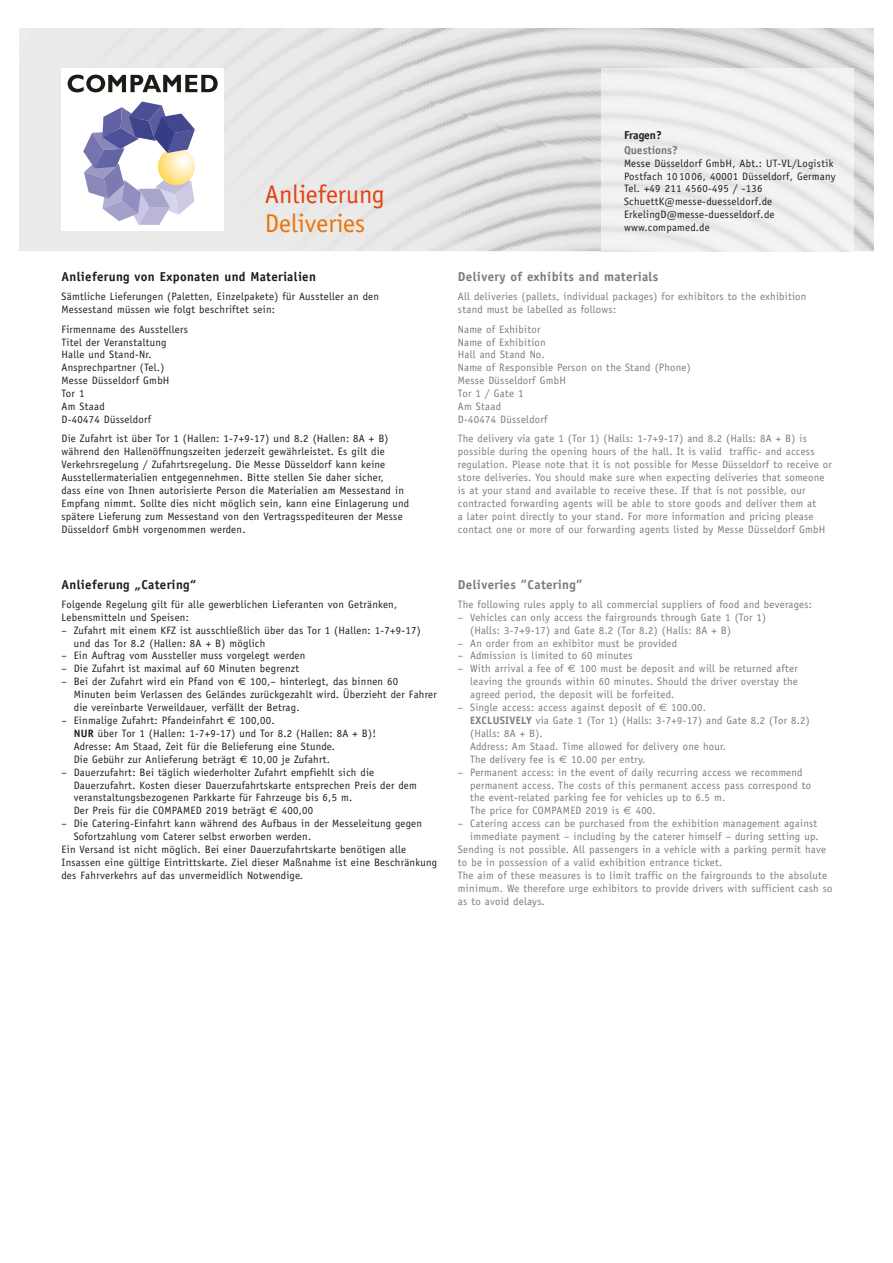
<style>
.page{position:relative;width:893px;height:1263px;background:#fff}
.page>*{position:absolute;margin:0;border:0;box-sizing:border-box;transform-origin:0 0}
.t1{font:25.8px "Officina Sans";color:#e74011}
.t2{font:25.8px "Officina Sans";color:#ee7203}
.t3{font:700 12.9px "Officina Sans";letter-spacing:.03em;color:#1d1d1b}
.t4{font:700 12.9px "Officina Sans";letter-spacing:.03em;color:#7c7b7b}
.t5{font:700 11.4px "Officina Sans";color:#777776}
.t6{font:700 11.4px "Officina Sans";color:#1d1d1b}
.t7{font:10.8px/12.9px "Officina Sans";letter-spacing:.025em;color:#1d1d1b}
.t8{font:10.8px/12.9px "Officina Sans";letter-spacing:.025em;color:#7c7b7b}
.s1{font-family:"Euro Sans"}
.s2{font-weight:700}
</style>
<div class="page">
<div style="left:154px;top:30px;width:210px;height:221px;background:#eaeae9"></div>
<img style="left:364px;top:28px;width:237px;height:93px">
<img style="left:309px;top:81px;width:205px;height:170px">
<img style="left:502px;top:28px;width:141px;height:88px">
<img style="left:469px;top:131px;width:132px;height:120px">
<img style="left:643px;top:28px;width:230px;height:74px">
<img style="left:573px;top:172px;width:28px;height:79px">
<img style="left:782px;top:28px;width:91px;height:33px">
<img style="left:853px;top:102px;width:20px;height:102px">
<img style="left:853px;top:204px;width:20px;height:47px">
<img style="left:601px;top:69px;width:252px;height:182px">
<div style="left:61px;top:69px;width:163px;height:162px;background:#fff"></div>
<svg style="left:83px;top:102px;width:112px;height:123px"></svg>
<svg style="left:68px;top:75px;width:150px;height:17px"></svg>
<h1 class="t1" style="left:265px;top:184px;width:122px">Anlieferung</h1>
<h1 class="t2" style="left:265px;top:213px;width:102px">Deliveries</h1>
<p class="t3" style="left:61px;top:272px;width:256px">Anlieferung von Exponaten und Materialien</p>
<p class="t7" style="left:61px;top:291px;width:319px">Sämtliche Lieferungen (Paletten, Einzelpakete) für Aussteller an den<br>Messestand müssen wie folgt beschriftet sein:</p>
<p class="t7" style="left:61px;top:323px;width:128px">Firmenname des Ausstellers<br>Titel der Veranstaltung<br>Halle und Stand-Nr.<br>Ansprechpartner (Tel.)<br>Messe Düsseldorf GmbH<br>Tor 1<br>Am Staad<br>D-40474 Düsseldorf</p>
<p class="t7" style="left:61px;top:433px;width:349px">Die Zufahrt ist über Tor 1 (Hallen: 1-7+9-17) und 8.2 (Hallen: 8A + B) während den Hallenöffnungszeiten jederzeit gewährleistet. Es gilt die Verkehrsregelung / Zufahrtsregelung. Die Messe Düsseldorf kann keine Ausstellermaterialien entgegennehmen. Bitte stellen Sie daher sicher,<br>dass eine von Ihnen autorisierte Person die Materialien am Messestand in Empfang nimmt. Sollte dies nicht möglich sein, kann eine Einlagerung und spätere Lieferung zum Messestand von den Vertragsspediteuren der Messe Düsseldorf GmbH vorgenommen werden.</p>
<p class="t3" style="left:61px;top:579px;width:136px">Anlieferung „Catering“</p>
<p class="t7" style="left:61px;top:599px;width:337px">Folgende Regelung gilt für alle gewerblichen Lieferanten von Getränken,<br>Lebensmitteln und Speisen:</p>
<p class="t7" style="left:74px;top:624px;width:348px;text-indent:-12px">– Zufahrt mit einem KFZ ist ausschließlich über das Tor 1 (Hallen: 1-7+9-17) und das Tor 8.2 (Hallen: 8A + B) möglich</p>
<p class="t7" style="left:61px;top:650px;width:245px">– Ein Auftrag vom Aussteller muss vorgelegt werden</p>
<p class="t7" style="left:61px;top:663px;width:239px">– Die Zufahrt ist maximal auf 60 Minuten begrenzt</p>
<p class="t7" style="left:74px;top:676px;width:365px;text-indent:-12px">– Bei der Zufahrt wird ein Pfand von <span class="s1">€</span> 100,– hinterlegt, das binnen 60<br>Minuten beim Verlassen des Geländes zurückgezahlt wird. Überzieht der Fahrer die vereinbarte Verweildauer, verfällt der Betrag.</p>
<p class="t7" style="left:74px;top:715px;width:304px;text-indent:-12px">– Einmalige Zufahrt: Pfandeinfahrt <span class="s1">€</span> 100,00.<br><span class="s2">NUR</span> über Tor 1 (Hallen: 1-7+9-17) und Tor 8.2 (Hallen: 8A + B)!<br>Adresse: Am Staad, Zeit für die Belieferung eine Stunde.<br>Die Gebühr zur Anlieferung beträgt <span class="s1">€</span> 10,00 je Zufahrt.</p>
<p class="t7" style="left:74px;top:766px;width:345px;text-indent:-12px">– Dauerzufahrt: Bei täglich wiederholter Zufahrt empfiehlt sich die Dauerzufahrt. Kosten dieser Dauerzufahrtskarte entsprechen Preis der dem veranstaltungsbezogenen Parkkarte für Fahrzeuge bis 6,5 m.<br>Der Preis für die COMPAMED 2019 beträgt <span class="s1">€</span> 400,00</p>
<p class="t7" style="left:61px;top:818px;width:362px">– Die Catering-Einfahrt kann während des Aufbaus in der Messeleitung gegen</p>
<p class="t7" style="left:74px;top:831px;width:239px">Sofortzahlung vom Caterer selbst erworben werden.</p>
<p class="t7" style="left:61px;top:844px;width:346px">Ein Versand ist nicht möglich. Bei einer Dauerzufahrtskarte benötigen alle</p>
<p class="t7" style="left:61px;top:857px;width:377px">Insassen eine gültige Eintrittskarte. Ziel dieser Maßnahme ist eine Beschränkung</p>
<p class="t7" style="left:61px;top:870px;width:243px">des Fahrverkehrs auf das unvermeidlich Notwendige.</p>
<p class="t6" style="left:624px;top:131px;width:39px">Fragen?</p>
<p class="t5" style="left:624px;top:146px;width:55px">Questions?</p>
<p class="t7" style="left:624px;top:157px;width:213px">Messe Düsseldorf GmbH, Abt.: UT-VL/Logistik Postfach 1010 06, 40001 Düsseldorf, Germany Tel. +49 211 4560-495 / -136<br>SchuettK@messe-duesseldorf.de ErkelingD@messe-duesseldorf.de www.compamed.de</p>
<p class="t4" style="left:458px;top:272px;width:202px">Delivery of exhibits and materials</p>
<p class="t8" style="left:458px;top:291px;width:350px">All deliveries (pallets, individual packages) for exhibitors to the exhibition stand must be labelled as follows:</p>
<p class="t8" style="left:458px;top:323px;width:234px">Name of Exhibitor<br>Name of Exhibition<br>Hall and Stand No.<br>Name of Responsible Person on the Stand (Phone)<br>Messe Düsseldorf GmbH<br>Tor 1 / Gate 1<br>Am Staad<br>D-40474 Düsseldorf</p>
<p class="t8" style="left:458px;top:433px;width:375px">The delivery via gate 1 (Tor 1) (Halls: 1-7+9-17) and 8.2 (Halls: 8A + B) is possible during the opening hours of the hall. It is valid traffic- and access regulation. Please note that it is not possible for Messe Düsseldorf to receive or store deliveries. You should make sure when expecting deliveries that someone is at your stand and available to receive these. If that is not possible, our contracted forwarding agents will be able to store goods and deliver them at<br>a later point directly to your stand. For more information and pricing please contact one or more of our forwarding agents listed by Messe Düsseldorf GmbH</p>
<p class="t4" style="left:458px;top:579px;width:126px">Deliveries ”Catering”</p>
<p class="t8" style="left:458px;top:599px;width:356px">The following rules apply to all commercial suppliers of food and beverages:</p>
<p class="t8" style="left:470px;top:612px;width:297px;text-indent:-12px">– Vehicles can only access the fairgrounds through Gate 1 (Tor 1) (Halls: 3-7+9-17) and Gate 8.2 (Tor 8.2) (Halls: 8A + B)</p>
<p class="t8" style="left:458px;top:637px;width:221px">– An order from an exhibitor must be provided</p>
<p class="t8" style="left:458px;top:650px;width:176px">– Admission is limited to 60 minutes</p>
<p class="t8" style="left:470px;top:663px;width:329px;text-align:justify;text-indent:-12px">– With arrival a fee of <span class="s1">€</span> 100 must be deposit and will be returned after leaving the grounds within 60 minutes. Should the driver overstay the agreed period, the deposit will be forfeited.</p>
<p class="t8" style="left:470px;top:702px;width:341px;text-indent:-12px">– Single access: access against deposit of <span class="s1">€</span> 100.00.<br><span class="s2">EXCLUSIVELY</span> via Gate 1 (Tor 1) (Halls: 3-7+9-17) and Gate 8.2 (Tor 8.2) (Halls: 8A + B).<br>Address: Am Staad. Time allowed for delivery one hour.<br>The delivery fee is <span class="s1">€</span> 10.00 per entry.</p>
<p class="t8" style="left:470px;top:766px;width:342px;text-indent:-12px">– Permanent access: in the event of daily recurring access we recommend permanent access. The costs of this permanent access pass correspond to the event-related parking fee for vehicles up to 6.5 m.<br>The price for COMPAMED 2019 is <span class="s1">€</span> 400.</p>
<p class="t8" style="left:458px;top:818px;width:361px">– Catering access can be purchased from the exhibition management against</p>
<p class="t8" style="left:470px;top:831px;width:350px">immediate payment – including by the caterer himself – during setting up.</p>
<p class="t8" style="left:458px;top:844px;width:370px">Sending is not possible. All passengers in a vehicle with a parking permit have</p>
<p class="t8" style="left:458px;top:857px;width:266px">to be in possession of a valid exhibition entrance ticket.</p>
<p class="t8" style="left:458px;top:870px;width:371px">The aim of these measures is to limit traffic on the fairgrounds to the absolute</p>
<p class="t8" style="left:458px;top:883px;width:376px">minimum. We therefore urge exhibitors to provide drivers with sufficient cash so</p>
<p class="t8" style="left:458px;top:895px;width:88px">as to avoid delays.</p>
</div>
